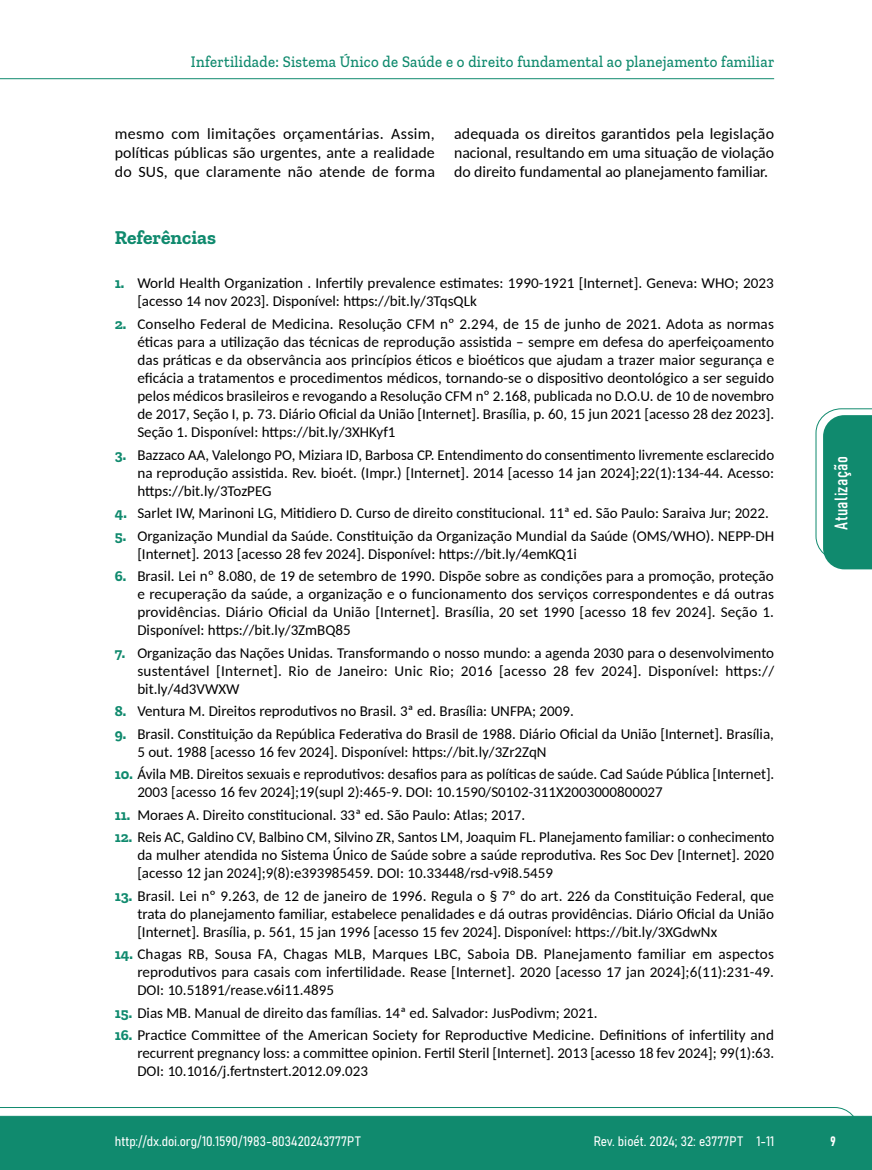
<style>
.page{position:relative;width:872px;height:1170px;background:#fff}
.page>*{position:absolute;margin:0;border:0;box-sizing:border-box;transform-origin:0 0}
.t1{font:700 19.5px "Zilla Slab";color:#108a6e}
.t2{font:18px "Bahnschrift";letter-spacing:.02em;color:#fff}
.t3{font:500 16.5px "Zilla Slab";letter-spacing:.02em;color:#108a6e;scale:.9 1}
.t4{font:15.75px/18.9px "Carlito";color:#000;text-align:justify}
.t5{font:15px/18.1px "Carlito";color:#000;text-align:justify}
.t6{font:13.5px "Bahnschrift";color:#fff}
.s1{font-family:"Zilla Slab";font-weight:700;color:#108a6e}
</style>
<div class="page">
<svg style="left:0;top:1107px;width:859px;height:62px;background:#2e9880"></svg>
<hr style="left:0;top:78px;width:774px;height:1px;background:#108a6e">
<svg style="left:815px;top:408px;width:57px;height:161px"></svg>
<p class="t3" style="left:191px;top:53px;width:650px">Infertilidade: Sistema Único de Saúde e o direito fundamental ao planejamento familiar</p>
<p class="t4" style="left:115px;top:124px;width:321px">mesmo com limitações orçamentárias. Assim, políticas públicas são urgentes, ante a realidade do SUS, que claramente não atende de forma</p>
<p class="t4" style="left:454px;top:124px;width:321px">adequada os direitos garantidos pela legislação nacional, resultando em uma situação de violação do direito fundamental ao planejamento familiar.</p>
<h1 class="t1" style="left:115px;top:227px;width:103px">Referências</h1>
<p class="t5" style="left:137px;top:273px;width:638px;text-indent:-22px"><span class="s1">1.</span> World Health Organization . Infertily prevalence estimates: 1990-1921 [Internet]. Geneva: WHO; 2023 [acesso 14 nov 2023]. Disponível: https://bit.ly/3TqsQLk</p>
<p class="t5" style="left:137px;top:314px;width:638px;text-indent:-22px"><span class="s1">2.</span> Conselho Federal de Medicina. Resolução CFM nº 2.294, de 15 de junho de 2021. Adota as normas éticas para a utilização das técnicas de reprodução assistida – sempre em defesa do aperfeiçoamento das práticas e da observância aos princípios éticos e bioéticos que ajudam a trazer maior segurança e eficácia a tratamentos e procedimentos médicos, tornando-se o dispositivo deontológico a ser seguido pelos médicos brasileiros e revogando a Resolução CFM nº 2.168, publicada no D.O.U. de 10 de novembro de 2017, Seção I, p. 73. Diário Oficial da União [Internet]. Brasília, p. 60, 15 jun 2021 [acesso 28 dez 2023].<br>Seção 1. Disponível: https://bit.ly/3XHKyf1</p>
<p class="t5" style="left:137px;top:445px;width:638px;text-indent:-22px"><span class="s1">3.</span> Bazzaco AA, Valelongo PO, Miziara ID, Barbosa CP. Entendimento do consentimento livremente esclarecido na reprodução assistida. Rev. bioét. (Impr.) [Internet]. 2014 [acesso 14 jan 2024];22(1):134-44. Acesso: https://bit.ly/3TozPEG</p>
<p class="t5" style="left:115px;top:503px;width:655px"><span class="s1">4.</span> Sarlet IW, Marinoni LG, Mitidiero D. Curso de direito constitucional. 11ª ed. São Paulo: Saraiva Jur; 2022.</p>
<p class="t5" style="left:137px;top:525px;width:638px;text-indent:-22px"><span class="s1">5.</span> Organização Mundial da Saúde. Constituição da Organização Mundial da Saúde (OMS/WHO). NEPP-DH [Internet]. 2013 [acesso 28 fev 2024]. Disponível: https://bit.ly/4emKQ1i</p>
<p class="t5" style="left:137px;top:566px;width:638px;text-indent:-22px"><span class="s1">6.</span> Brasil. Lei nº 8.080, de 19 de setembro de 1990. Dispõe sobre as condições para a promoção, proteção e recuperação da saúde, a organização e o funcionamento dos serviços correspondentes e dá outras providências. Diário Oficial da União [Internet]. Brasília, 20 set 1990 [acesso 18 fev 2024]. Seção 1.<br>Disponível: https://bit.ly/3ZmBQ85</p>
<p class="t5" style="left:137px;top:643px;width:638px;text-indent:-22px"><span class="s1">7.</span> Organização das Nações Unidas. Transformando o nosso mundo: a agenda 2030 para o desenvolvimento sustentável [Internet]. Rio de Janeiro: Unic Rio; 2016 [acesso 28 fev 2024]. Disponível: https:// bit.ly/4d3VWXW</p>
<p class="t5" style="left:115px;top:701px;width:460px"><span class="s1">8.</span> Ventura M. Direitos reprodutivos no Brasil. 3ª ed. Brasília: UNFPA; 2009.</p>
<p class="t5" style="left:137px;top:724px;width:638px;text-indent:-22px"><span class="s1">9.</span> Brasil. Constituição da República Federativa do Brasil de 1988. Diário Oficial da União [Internet]. Brasília,<br>5 out. 1988 [acesso 16 fev 2024]. Disponível: https://bit.ly/3Zr2ZqN</p>
<p class="t5" style="left:137px;top:764px;width:638px;text-indent:-22px"><span class="s1">10.</span> Ávila MB. Direitos sexuais e reprodutivos: desafios para as políticas de saúde. Cad Saúde Pública [Internet].<br>2003 [acesso 16 fev 2024];19(supl 2):465-9. DOI: 10.1590/S0102-311X2003000800027</p>
<p class="t5" style="left:115px;top:804px;width:412px"><span class="s1">11.</span> Moraes A. Direito constitucional. 33ª ed. São Paulo: Atlas; 2017.</p>
<p class="t5" style="left:137px;top:827px;width:638px;text-indent:-22px"><span class="s1">12.</span> Reis AC, Galdino CV, Balbino CM, Silvino ZR, Santos LM, Joaquim FL. Planejamento familiar: o conhecimento da mulher atendida no Sistema Único de Saúde sobre a saúde reprodutiva. Res Soc Dev [Internet]. 2020 [acesso 12 jan 2024];9(8):e393985459. DOI: 10.33448/rsd-v9i8.5459</p>
<p class="t5" style="left:137px;top:885px;width:638px;text-indent:-22px"><span class="s1">13.</span> Brasil. Lei nº 9.263, de 12 de janeiro de 1996. Regula o § 7º do art. 226 da Constituição Federal, que trata do planejamento familiar, estabelece penalidades e dá outras providências. Diário Oficial da União [Internet]. Brasília, p. 561, 15 jan 1996 [acesso 15 fev 2024]. Disponível: https://bit.ly/3XGdwNx</p>
<p class="t5" style="left:137px;top:944px;width:638px;text-indent:-22px"><span class="s1">14.</span> Chagas RB, Sousa FA, Chagas MLB, Marques LBC, Saboia DB. Planejamento familiar em aspectos reprodutivos para casais com infertilidade. Rease [Internet]. 2020 [acesso 17 jan 2024];6(11):231-49.<br>DOI: 10.51891/rease.v6i11.4895</p>
<p class="t5" style="left:115px;top:1002px;width:484px"><span class="s1">15.</span> Dias MB. Manual de direito das famílias. 14ª ed. Salvador: JusPodivm; 2021.</p>
<p class="t5" style="left:137px;top:1025px;width:638px;text-indent:-22px"><span class="s1">16.</span> Practice Committee of the American Society for Reproductive Medicine. Definitions of infertility and recurrent pregnancy loss: a committee opinion. Fertil Steril [Internet]. 2013 [acesso 18 fev 2024]; 99(1):63.<br>DOI: 10.1016/j.fertnstert.2012.09.023</p>
<p class="t2" style="left:827px;top:529px;width:75px;rotate:-90deg">Atualização</p>
<p class="t6" style="left:115px;top:1131px;width:247px">http://dx.doi.org/10.1590/1983-803420243777PT</p>
<p class="t6" style="left:593px;top:1131px;width:182px">Rev. bioét. 2024; 32: e3777PT 1-11</p>
<p class="t6" style="left:830px;top:1130px;width:7px">9</p>
</div>
